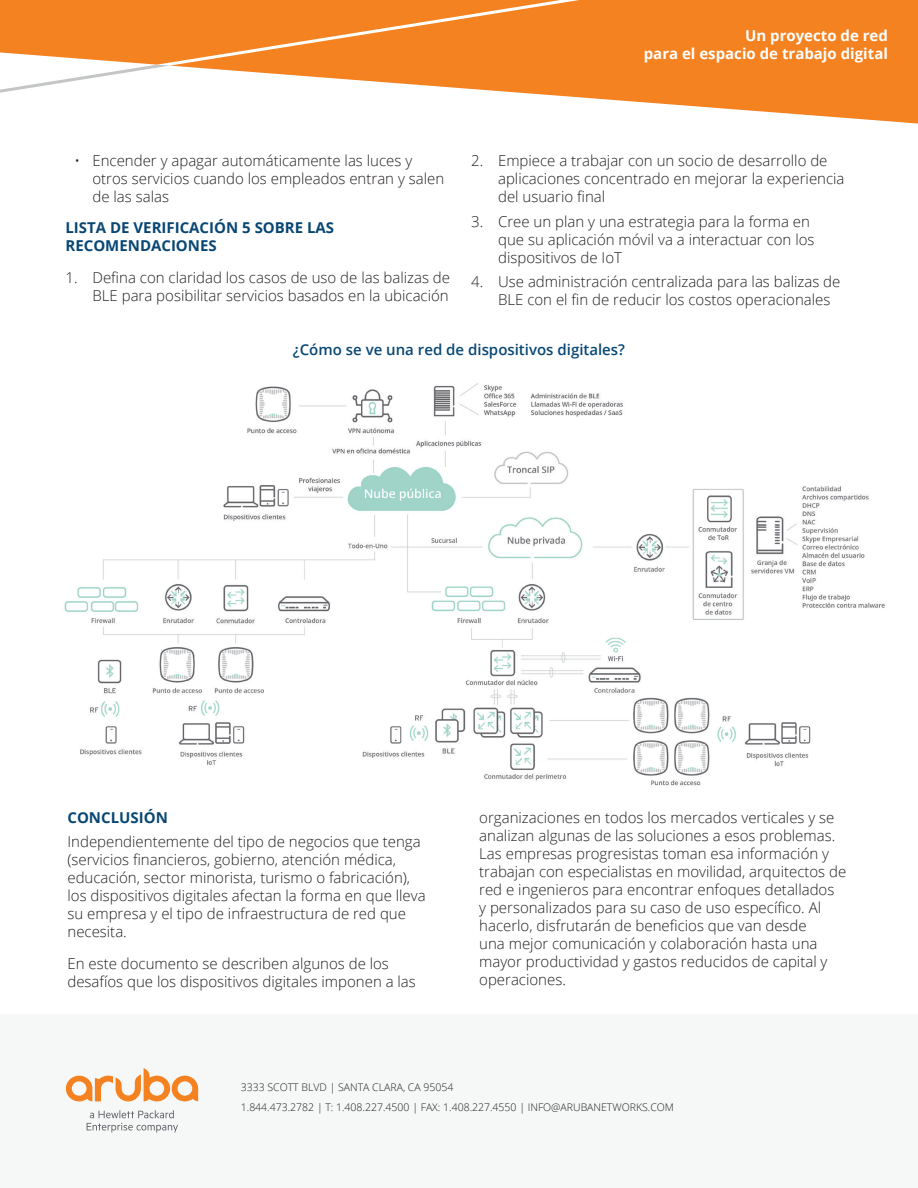
<style>
.page{position:relative;width:918px;height:1188px;background:#fff}
.page>*{position:absolute;margin:0;border:0;box-sizing:border-box;transform-origin:0 0}
.t1{font:300 15px/18px "Open Sans";color:#231f20}
.t2{font:700 15px/18px "Open Sans";color:#084774}
.t3{font:700 15px/18px "Open Sans";color:#fff;text-align:right}
.t4{font:600 15px "Open Sans";color:#084774}
.t5{font:300 10.5px/20.2px "Open Sans";color:#231f20}
</style>
<div class="page">
<svg style="left:0;top:0;width:170px;height:93px"></svg>
<svg style="left:170px;top:0;width:748px;height:124px;fill:#f58220"></svg>
<div style="left:0;top:1014px;width:918px;height:174px;background:#f6f8f8"></div>
<svg style="left:87px;top:1110px;width:91px;height:22px"></svg>
<svg style="left:66px;top:1068px;width:132px;height:34px"></svg>
<img style="left:64px;top:383px;width:821px;height:403px">
<p class="t3" style="left:644px;top:27px;width:246px">UN PROYECTO DE RED<br>PARA EL ESPACIO DE TRABAJO DIGITAL</p>
<p class="t1" style="left:92px;top:151px;width:353px;text-indent:-18px">• Encender y apagar automáticamente las luces y otros servicios cuando los empleados entran y salen de las salas</p>
<p class="t2" style="left:65px;top:219px;width:270px">LISTA DE VERIFICACIÓN 5 SOBRE LAS<br>RECOMENDACIONES</p>
<p class="t1" style="left:65px;top:268px;width:386px;text-align:right">1. Defina con claridad los casos de uso de las balizas de<br>BLE para posibilitar servicios basados en la ubicación</p>
<p class="t1" style="left:498px;top:151px;width:348px;text-indent:-27px">2. Empiece a trabajar con un socio de desarrollo de aplicaciones concentrado en mejorar la experiencia del usuario final</p>
<p class="t1" style="left:498px;top:212px;width:318px;text-indent:-27px">3. Cree un plan y una estrategia para la forma en que su aplicación móvil va a interactuar con los dispositivos de I oT</p>
<p class="t1" style="left:498px;top:273px;width:344px;text-indent:-27px">4. Use administración centralizada para las balizas de<br>BLE con el fin de reducir los costos operacionales</p>
<p class="t4" style="left:293px;top:340px;width:334px">¿Cómo se ve una red de dispositivos digitales?</p>
<p class="t2" style="left:67px;top:808px;width:102px">CONCLUSIÓN</p>
<p class="t1" style="left:67px;top:833px;width:360px">I ndependientemente del tipo de negocios que tenga (servicios financieros, gobierno, atención médica, educación, sector minorista, turismo o fabricación), los dispositivos digitales afectan la forma en que lleva su empresa y el tipo de infraestructura de red que necesita.</p>
<p class="t1" style="left:67px;top:954px;width:350px">En este documento se describen algunos de los desafíos que los dispositivos digitales imponen a las</p>
<p class="t1" style="left:479px;top:808px;width:369px">organizaciones en todos los mercados verticales y se analizan algunas de las soluciones a esos problemas.<br>Las empresas progresistas toman esa información y trabajan con especialistas en movilidad, arquitectos de red e ingenieros para encontrar enfoques detallados<br>y personalizados para su caso de uso específico. Al hacerlo, disfrutarán de beneficios que van desde<br>una mejor comunicación y colaboración hasta una mayor productividad y gastos reducidos de capital y operaciones.</p>
<p class="t5" style="left:241px;top:1077px;width:435px">3333 SCOTT BLVD | SANTA CLARA, CA 95054<br>1.844.473.2782 | T: 1.408.227.4500 | FAX: 1.408.227.4550 | IN FO@ARUBAN ETWORKS.COM</p>
</div>
